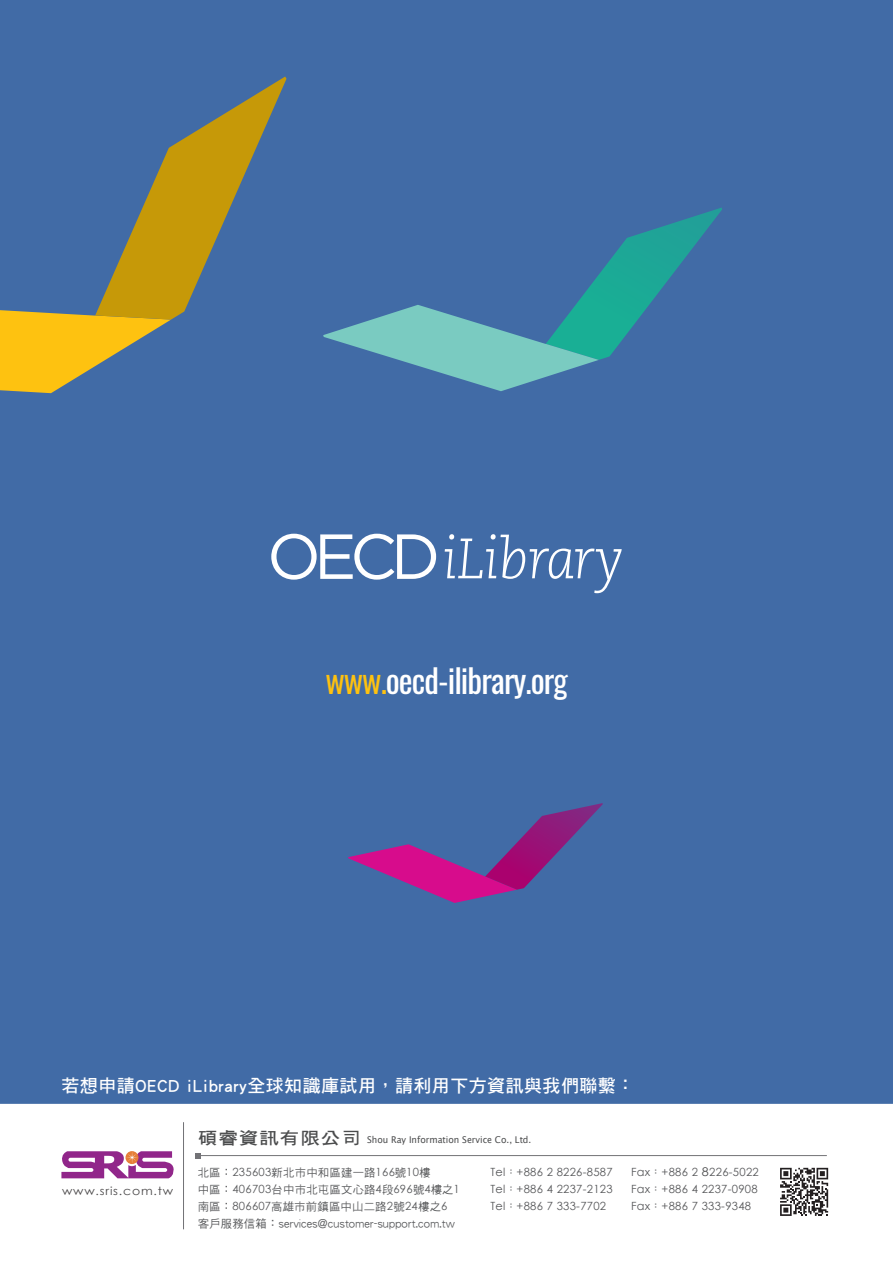
<style>
.page{position:relative;width:893px;height:1263px;background:#fff}
.page>*{position:absolute;margin:0;border:0;box-sizing:border-box;transform-origin:0 0}
.t1{font:33px "Oswald";letter-spacing:-.03em;color:#fff}
.t2{font:18px "DF Hei Std W7";letter-spacing:.025em;color:#fff}
.t3{font:11.4px "Century Gothic";letter-spacing:.065em;color:#4d4b4c;scale:1.1 1}
.t4{font:11.25px/16.8px "DF Hei W5 WINP BF";letter-spacing:.025em;color:#57585a}
.t5{font:11.25px/17px "Century Gothic";letter-spacing:.025em;color:#57585a;text-align:justify}
.t6{font:9.3px "Lucida Sans Unicode";color:#4b4c4d;scale:.95 1}
.s1{color:#fec210}
.s2{font-family:"DF Hei W7 WIN BF";font-size:16.95px}
.s3{font-family:"Century Gothic"}
.s4{font-family:"Adobe Ming Std";font-weight:300}
.s5{font-size:12px;color:#4b4c4d}
</style>
<div class="page">
<div style="left:0;top:0;width:893px;height:1104px;background:#416ba6"></div>
<svg style="left:271px;top:534px;width:165px;height:46px"></svg>
<svg style="left:445px;top:534px;width:177px;height:59px"></svg>
<svg style="left:323px;top:208px;width:399px;height:183px"></svg>
<svg style="left:348px;top:803px;width:255px;height:100px"></svg>
<svg style="left:0;top:310px;width:170px;height:83px"></svg>
<svg style="left:95px;top:77px;width:191px;height:243px"></svg>
<hr style="left:183px;top:1122px;width:1px;height:107px;background:#727276">
<hr style="left:198px;top:1155px;width:629px;height:1px;background:#727276">
<svg style="left:195px;top:1153px;width:5px;height:6px"></svg>
<svg style="left:61px;top:1151px;width:113px;height:27px"></svg>
<div style="left:777px;top:1164px;width:54px;height:55px;background:linear-gradient(to right,#fff,#fff)"></div>
<svg style="left:780px;top:1168px;width:48px;height:48px"></svg>
<h1 class="t1" style="left:325px;top:652px;width:244px"><span class="s1">www.</span>oecd-ilibrary.org</h1>
<h2 class="t2" style="left:61px;top:1076px;width:574px">若想申請OECD iLibrary全球知識庫試用，請利用下方資訊與我們聯繫：</h2>
<p class="t3" style="left:62px;top:1183px;width:102px">www.sris.com.tw</p>
<p class="t6" style="left:198px;top:1132px;width:353px"><span class="s2">碩睿資訊有限公司</span> Shou Ray Information Service Co., Ltd.</p>
<p class="t4" style="left:198px;top:1165px;width:264px">北區：<span class="s3">235603</span>新北市中和區建一路<span class="s3">166</span>號<span class="s3">10</span>樓<br>中區：<span class="s3">406703</span>台中市北屯區文心路<span class="s3">4</span>段<span class="s3">696</span>號<span class="s3">4</span>樓之<span class="s3">1</span>南區：<span class="s3">806607</span>高雄市前鎮區中山二路<span class="s3">2</span>號<span class="s3">24</span>樓之<span class="s3">6</span>客戶服務信箱：services@customer-support.com.tw</p>
<p class="t5" style="left:490px;top:1164px;width:124px">Tel<span class="s4">：</span>+886 2 8226-8587<br>Tel<span class="s4">：</span>+886 4 2237-2123<br>Tel<span class="s4">：</span>+886 7 333-7702</p>
<p class="t5" style="left:631px;top:1164px;width:129px">Fax<span class="s4">：</span>+886 2 <span class="s5">8</span>226-5022<br>Fax<span class="s4">：</span>+886 4 2237-0908<br>Fax<span class="s4">：</span>+886 7 333-9348</p>
</div>
